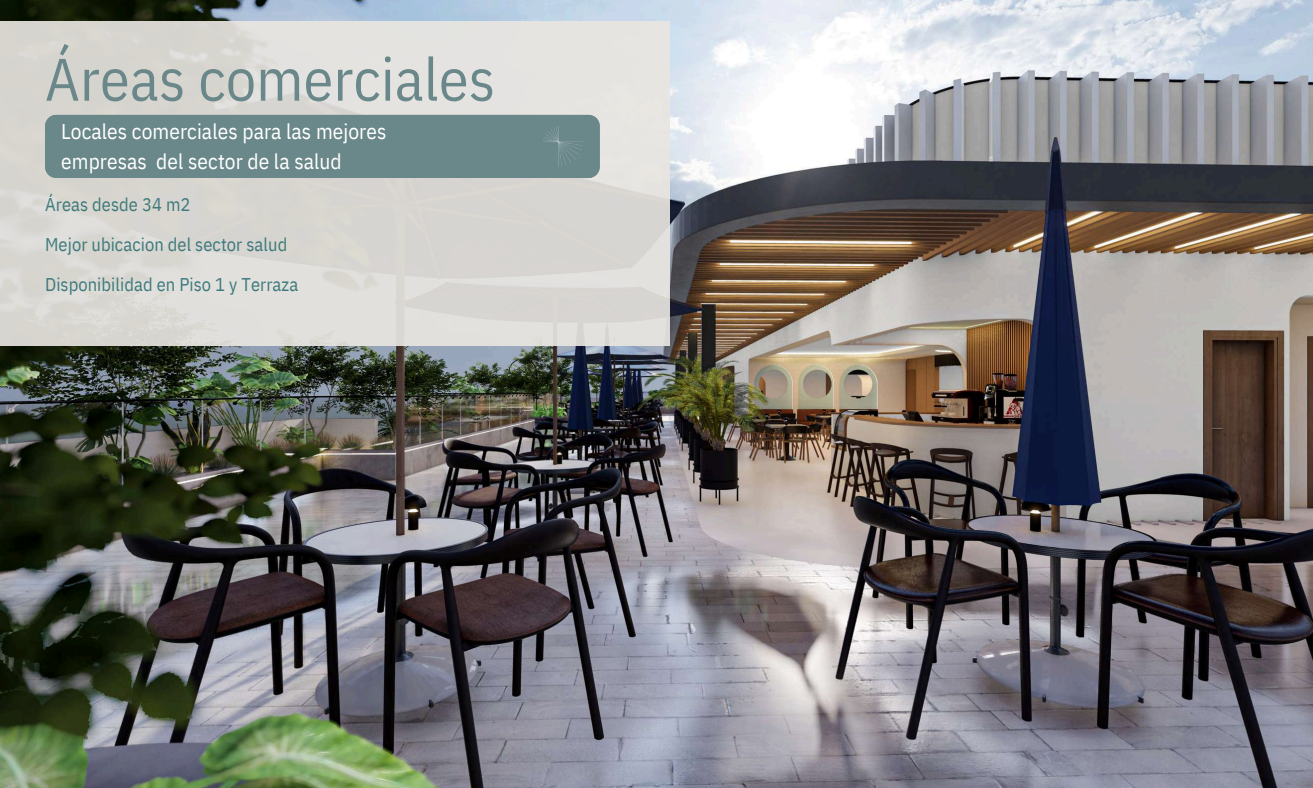
<style>
.page{position:relative;width:1313px;height:788px;background:#fff}
.page>*{position:absolute;margin:0;border:0;box-sizing:border-box;transform-origin:0 0}
.t1{font:59.85px "IBM Plex Sans Cond";letter-spacing:.005em;color:#6a878a}
.t2{font:21.35px/29.6px "IBM Plex Sans Cond";letter-spacing:.005em;color:#fff}
.t3{font:18.38px/40.1px "IBM Plex Sans Cond";letter-spacing:.005em;color:#3e7a7c}
</style>
<div class="page">
<img style="left:0;top:0;width:1312px;height:787px">
<div style="left:0;top:21px;width:669px;height:324px;background:linear-gradient(to right,#d8d6d1,#e1dfdc)"></div>
<div style="left:45px;top:115px;width:481px;height:63px;background:#6a878a"></div>
<img style="left:526px;top:110px;width:73px;height:73px">
<h1 class="t1" style="left:45px;top:39px;width:451px">Áreas comerciales</h1>
<p class="t2" style="left:61px;top:116px;width:327px">Locales comerciales para las mejores empresas del sector de la salud</p>
<p class="t3" style="left:45px;top:184px;width:255px">Áreas desde 34 m2<br>Mejor ubicacion del sector salud<br>Disponibilidad en Piso 1 y Terraza</p>
</div>
